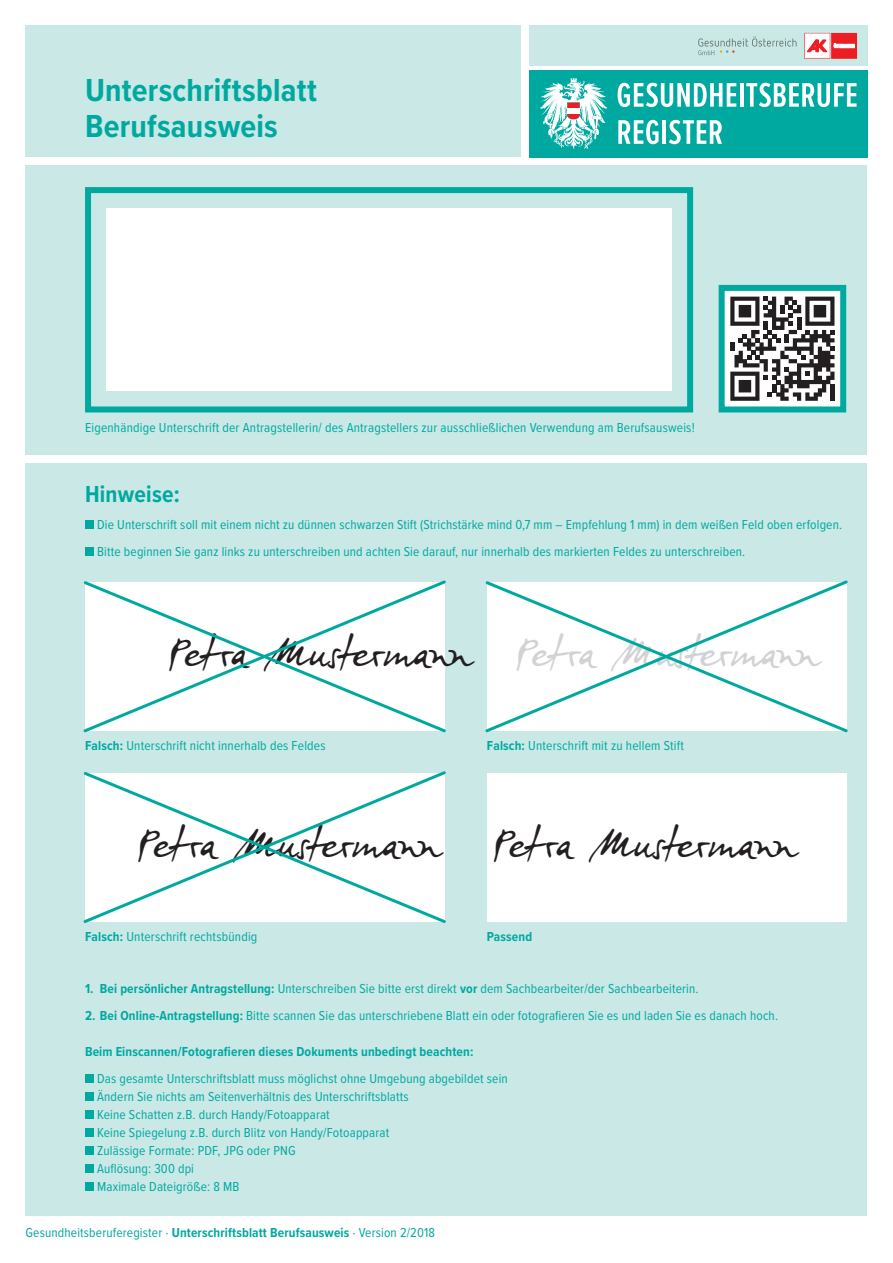
<style>
.page{position:relative;width:893px;height:1263px;background:#fff}
.page>*{position:absolute;margin:0;border:0;box-sizing:border-box;transform-origin:0 0}
.t1{font:45px "Bettis Hand";letter-spacing:-.03em;color:#231f20}
.t2{font:45px "Bettis Hand";letter-spacing:-.03em;color:#d1d2d4}
.t3{font:700 33px/36px "Proxima Nova Cond";letter-spacing:.01em;color:#00a9a0}
.t4{font:700 24px "Proxima Nova Cond";letter-spacing:.01em;color:#00a9a0}
.t5{font:13.5px/18px "Proxima Nova Cond";letter-spacing:.01em;color:#00a9a0}
.t6{font:700 13.5px "Proxima Nova Cond";letter-spacing:.01em;color:#00a9a0}
.s1{font-weight:700}
</style>
<div class="page">
<div style="left:26px;top:26px;width:495px;height:131px;background:#c9e8e6"></div>
<div style="left:529px;top:70px;width:338px;height:87px;background:#00a9a0"></div>
<svg style="left:540px;top:78px;width:67px;height:71px"></svg>
<svg style="left:618px;top:83px;width:118px;height:24px"></svg>
<hr style="left:740px;top:83px;width:3px;height:24px;background:#fff">
<svg style="left:746px;top:83px;width:110px;height:24px"></svg>
<svg style="left:618px;top:120px;width:41px;height:24px"></svg>
<hr style="left:662px;top:120px;width:4px;height:24px;background:#fff">
<svg style="left:669px;top:120px;width:53px;height:24px"></svg>
<div style="left:529px;top:26px;width:338px;height:40px;background:#c9e8e6"></div>
<svg style="left:698px;top:37px;width:98px;height:18px"></svg>
<div style="left:832px;top:33px;width:24px;height:25px;background:#ee1d23"></div>
<div style="left:805px;top:34px;width:24px;height:24px;background:#fff;border:1px solid #fff"></div>
<svg style="left:807px;top:39px;width:20px;height:14px"></svg>
<svg style="left:833px;top:43px;width:22px;height:6px"></svg>
<div style="left:26px;top:463px;width:841px;height:753px;background:#c9e8e6"></div>
<div style="left:85px;top:520px;width:9px;height:9px;background:#00a9a0"></div>
<div style="left:85px;top:547px;width:9px;height:9px;background:#00a9a0"></div>
<div style="left:85px;top:1074px;width:9px;height:9px;background:#00a9a0"></div>
<div style="left:85px;top:1092px;width:9px;height:9px;background:#00a9a0"></div>
<div style="left:85px;top:1110px;width:9px;height:9px;background:#00a9a0"></div>
<div style="left:85px;top:1128px;width:9px;height:9px;background:#00a9a0"></div>
<div style="left:85px;top:1146px;width:9px;height:9px;background:#00a9a0"></div>
<div style="left:85px;top:1164px;width:9px;height:9px;background:#00a9a0"></div>
<div style="left:85px;top:1182px;width:9px;height:9px;background:#00a9a0"></div>
<div style="left:487px;top:773px;width:359px;height:148px;background:#fff"></div>
<svg style="left:485px;top:580px;width:363px;height:153px;background:#f2fafa"></svg>
<svg style="left:83px;top:580px;width:363px;height:153px;background:#f2fafa"></svg>
<svg style="left:83px;top:771px;width:363px;height:152px;background:#f2fafa"></svg>
<div style="left:26px;top:166px;width:841px;height:289px;background:#c9e8e6"></div>
<div style="left:85px;top:187px;width:608px;height:225px;border:6px solid #00a9a0"></div>
<div style="left:106px;top:208px;width:566px;height:183px;background:#fff"></div>
<div style="left:722px;top:288px;width:121px;height:121px;background:#fff"></div>
<svg style="left:730px;top:297px;width:104px;height:104px"></svg>
<hr style="left:830px;top:384px;width:4px;height:17px;background:#231f20">
<div style="left:719px;top:285px;width:127px;height:127px;border:6px solid #00a9a0"></div>
<h2 class="t3" style="left:85px;top:71px;width:233px">Unterschriftsblatt<br>Berufsausweis</h2>
<p class="t5" style="left:85px;top:418px;width:611px">Eigenhändige Unterschrift der Antragstellerin/ des Antragstellers zur ausschließlichen Verwendung am Berufsausweis!</p>
<h3 class="t4" style="left:85px;top:476px;width:96px">Hinweise:</h3>
<p class="t5" style="left:97px;top:510px;width:747px;line-height:27px">Die Unterschrift soll mit einem nicht zu dünnen schwarzen Stift (Strichstärke mind 0,7 mm – Empfehlung 1 mm) in dem weißen Feld oben erfolgen.<br>Bitte beginnen Sie ganz links zu unterschreiben und achten Sie darauf, nur innerhalb des markierten Feldes zu unterschreiben.</p>
<h1 class="t1" style="left:169px;top:624px;width:303px">Petra Mustermann</h1>
<h1 class="t2" style="left:516px;top:624px;width:303px">Petra Mustermann</h1>
<p class="t5" style="left:85px;top:736px;width:242px"><span class="s1">Falsch:</span> Unterschrift nicht innerhalb des Feldes</p>
<p class="t5" style="left:487px;top:736px;width:199px"><span class="s1">Falsch:</span> Unterschrift mit zu hellem Stift</p>
<h1 class="t1" style="left:137px;top:815px;width:303px">Petra Mustermann</h1>
<h1 class="t1" style="left:493px;top:815px;width:303px">Petra Mustermann</h1>
<p class="t5" style="left:85px;top:927px;width:174px"><span class="s1">Falsch:</span> Unterschrift rechtsbündig</p>
<p class="t6" style="left:487px;top:926px;width:47px">Passend</p>
<p class="t5" style="left:85px;top:979px;width:615px"><span class="s1">1. Bei persönlicher Antragstellung:</span> Unterschreiben Sie bitte erst direkt <span class="s1">vor</span> dem Sachbearbeiter/der Sachbearbeiterin.</p>
<p class="t5" style="left:85px;top:1006px;width:695px"><span class="s1">2. Bei Online-Antragstellung:</span> Bitte scannen Sie das unterschriebene Blatt ein oder fotografieren Sie es und laden Sie es danach hoch.</p>
<p class="t6" style="left:85px;top:1041px;width:390px">Beim Einscannen/Fotografieren dieses Dokuments unbedingt beachten:</p>
<p class="t5" style="left:97px;top:1069px;width:412px">Das gesamte Unterschriftsblatt muss möglichst ohne Umgebung abgebildet sein Ändern Sie nichts am Seitenverhältnis des Unterschriftsblatts<br>Keine Schatten z.B. durch Handy/Fotoapparat<br>Keine Spiegelung z.B. durch Blitz von Handy/Fotoapparat<br>Zulässige Formate: PDF, JPG oder PNG<br>Auflösung: 300 dpi<br>Maximale Dateigröße: 8 MB</p>
<p class="t5" style="left:26px;top:1223px;width:411px">Gesundheitsberuferegister · <span class="s1">Unterschriftsblatt Berufsausweis</span> · Version 2/2018</p>
</div>
